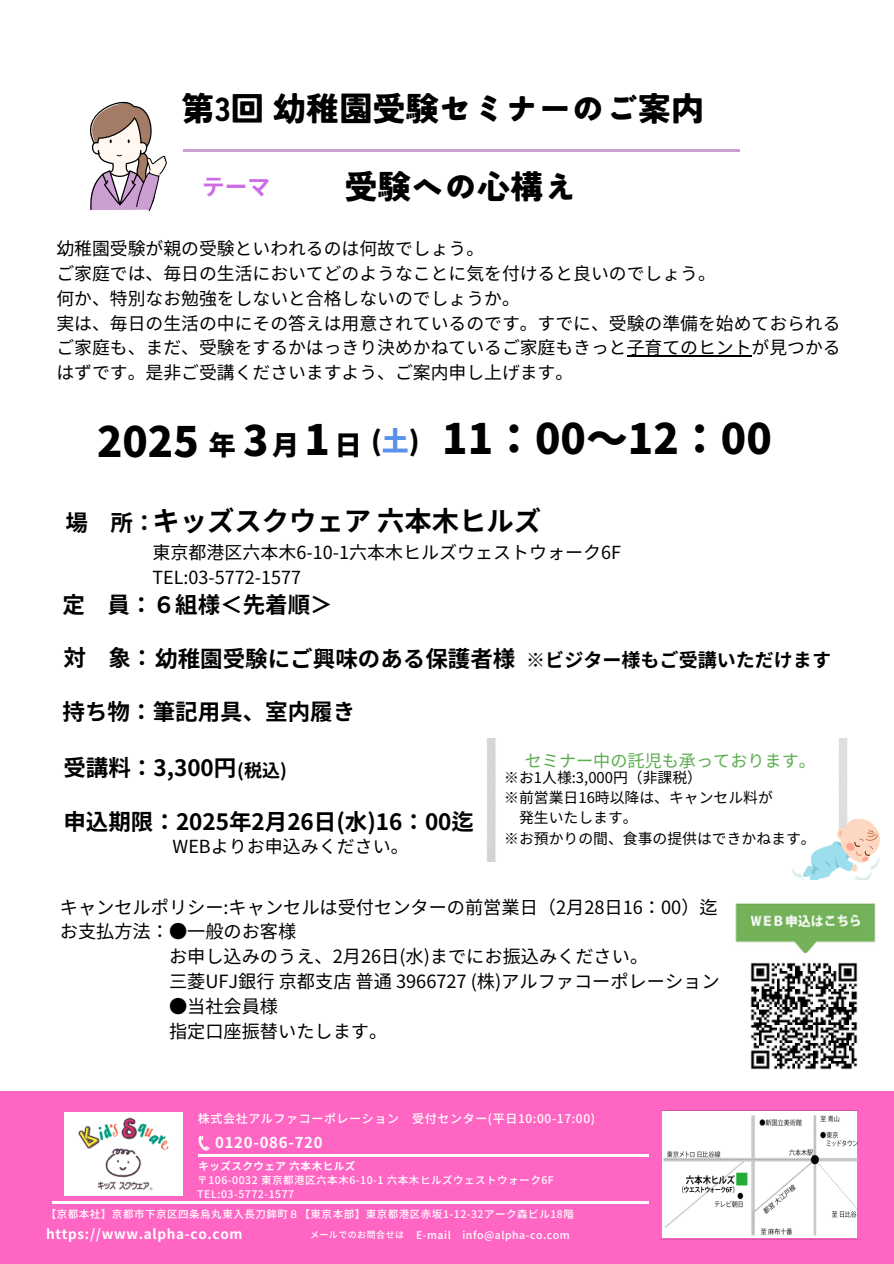
<style>
.page{position:relative;width:894px;height:1264px;background:#fff}
.page>*{position:absolute;margin:0;border:0;box-sizing:border-box;transform-origin:0 0}
.t1{font:900 41.85px "Noto Sans JP";color:#000}
.t2{font:900 41.7px "Noto Sans JP";color:#000}
.t3{font:900 33.15px "Tsunagi Gothic";color:#000}
.t4{font:700 27.3px "Noto Sans JP";color:#000}
.t5{font:900 27px "Noto Sans JP";color:#000}
.t6{font:700 22.65px "Noto Sans JP";color:#cb6ce6}
.t7{font:700 22.5px "Noto Sans JP";color:#000}
.t8{font:18.15px/24.8px "Noto Sans JP";color:#000}
.t9{font:18px/24.8px "Noto Sans JP";color:#000}
.t10{font:700 18px "Noto Sans JP";color:#000}
.t11{font:17.85px/24.8px "Noto Sans JP";color:#000;text-align:justify}
.t12{font:17.1px "Noto Sans JP";color:#5cad50}
.t13{font:700 15px "Noto Sans JP";letter-spacing:.05em;color:#fff}
.t14{font:14.85px "Noto Sans JP";color:#000}
.t15{font:700 13.5px "Noto Sans JP";letter-spacing:.05em;color:#fff}
.t16{font:500 12px "Noto Sans JP";letter-spacing:.05em;color:#fff}
.t17{font:500 10.5px "Noto Sans JP";letter-spacing:.05em;color:#fff}
.t18{font:700 10.5px "Noto Sans JP";letter-spacing:.05em;color:#fff}
.t19{font:500 9px "Noto Sans JP";letter-spacing:.05em;color:#fff}
.s1{color:#5891e7}
.s2{font-size:19.05px}
</style>
<div class="page">
<img style="left:487px;top:739px;width:360px;height:122px">
<svg style="left:791px;top:818px;width:89px;height:62px"></svg>
<img style="left:735px;top:903px;width:141px;height:49px">
<hr style="left:183px;top:149px;width:556px;height:2px;background:#cb9fd2">
<svg style="left:89px;top:101px;width:78px;height:110px"></svg>
<img style="left:750px;top:962px;width:108px;height:108px">
<hr style="left:626px;top:355px;width:125px;height:2px;background:#000">
<div style="left:0;top:1091px;width:893px;height:172px;background:#ff66c4"></div>
<svg style="left:198px;top:1135px;width:11px;height:15px"></svg>
<img style="left:64px;top:1112px;width:118px;height:82px">
<img style="left:71px;top:1112px;width:104px;height:79px">
<img style="left:661px;top:1110px;width:196px;height:128px">
<hr style="left:198px;top:1154px;width:450px;height:2px;background:#fff">
<hr style="left:52px;top:1201px;width:450px;height:2px;background:#fff">
<hr style="left:198px;top:1201px;width:450px;height:2px;background:#fff">
<p class="t3" style="left:181px;top:92px;width:524px">第3回幼稚園受験セミナーのご案内</p>
<h5 class="t6" style="left:202px;top:169px;width:69px">テーマ</h5>
<h4 class="t3" style="left:344px;top:170px;width:233px">受験への心構え</h4>
<p class="t11" style="left:56px;top:235px;width:429px">幼稚園受験が親の受験といわれるのは何故でしょう。</p>
<h3 class="t11" style="left:56px;top:260px;width:660px">ご家庭では、毎日の生活においてどのようなことに気を付けると良いのでしょう。</h3>
<h1 class="t11" style="left:56px;top:285px;width:464px">何か、特別なお勉強をしないと合格しないのでしょうか。</h1>
<h3 class="t11" style="left:56px;top:310px;width:785px">実は、毎日の生活の中にその答えは用意されているのです。すでに、受験の準備を始めておられるご家庭も、まだ、受験をするかはっきり決めかねているご家庭もきっと子育てのヒントが見つかるはずです。是非ご受講くださいますよう、ご案内申し上げます。</h3>
<h6 class="t2" style="left:97px;top:408px;width:103px">2025</h6>
<h4 class="t5" style="left:209px;top:424px;width:28px">年</h4>
<p class="t2" style="left:243px;top:407px;width:27px">3</p>
<p class="t5" style="left:272px;top:424px;width:24px">月</p>
<p class="t2" style="left:304px;top:407px;width:27px">1</p>
<p class="t5" style="left:335px;top:423px;width:21px">日</p>
<p class="t5" style="left:371px;top:420px;width:50px">(<span class="s1">土</span>)</p>
<h4 class="t1" style="left:442px;top:406px;width:331px">11：00～12：00</h4>
<p class="t7" style="left:66px;top:505px;width:91px">場 所：</p>
<h4 class="t4" style="left:152px;top:499px;width:390px">キッズスクウェア六本木ヒルズ</h4>
<p class="t9" style="left:152px;top:539px;width:470px">東京都港区六本木6-10-1六本木ヒルズウェストウォーク6F<br>TEL:03-5772-1577</p>
<p class="t7" style="left:63px;top:586px;width:271px">定 員：６組様＜先着順＞</p>
<p class="t7" style="left:63px;top:640px;width:769px">対 象：幼稚園受験にご興味のある保護者様 <span class="s2">※ビジター様もご受講いただけます</span></p>
<p class="t7" style="left:63px;top:693px;width:294px">持ち物：筆記用具、室内履き</p>
<p class="t7" style="left:63px;top:749px;width:174px">受講料：3,300円</p>
<p class="t10" style="left:237px;top:756px;width:51px">(税込)</p>
<p class="t7" style="left:63px;top:803px;width:412px">申込期限：2025年2月 26日 (水)16：00迄</p>
<h1 class="t9" style="left:172px;top:832px;width:238px">WEBよりお申込みください。</h1>
<p class="t12" style="left:524px;top:747px;width:293px">セミナー中の託児も承っております。</p>
<h2 class="t14" style="left:504px;top:765px;width:199px">※お1人様:3,000円（非課税）</h2>
<p class="t14" style="left:504px;top:785px;width:270px">※前営業日 16時以降は、キャンセル料が</p>
<h4 class="t14" style="left:519px;top:806px;width:120px">発生いたします。</h4>
<h2 class="t14" style="left:504px;top:826px;width:313px">※お預かりの間、食事の提供はできかねます。</h2>
<h4 class="t8" style="left:60px;top:893px;width:659px">キャンセルポリシー:キャンセルは受付センターの前営業日（2月 28日 16：00）迄</h4>
<h4 class="t8" style="left:60px;top:918px;width:238px">お支払方法：●一般のお客様</h4>
<h4 class="t8" style="left:169px;top:943px;width:480px">お申し込みのうえ、2月26日 (水)までにお振込みください。</h4>
<h4 class="t8" style="left:169px;top:968px;width:552px">三菱UFJ銀行京都支店普通 3966727 (株)アルファコーポレーション</h4>
<h4 class="t8" style="left:169px;top:992px;width:220px">●当社会員様<br>指定口座振替いたします。</h4>
<h4 class="t16" style="left:198px;top:1108px;width:398px">株式会社アルファコーポレーション 受付センター(平日 10:00-17:00)</h4>
<p class="t18" style="left:198px;top:1157px;width:158px">キッズスクウェア六本木ヒルズ</p>
<h5 class="t13" style="left:215px;top:1130px;width:109px">0120-086-720</h5>
<p class="t17" style="left:197px;top:1171px;width:358px">〒106-0032 東京都港区六本木6-10-1 六本木ヒルズウェストウォーク6F</p>
<h5 class="t17" style="left:197px;top:1185px;width:98px">TEL:03-5772-1577</h5>
<p class="t17" style="left:46px;top:1206px;width:529px">【京都本社】京都市下京区四条烏丸東入長刀鉾町８【東京本部】東京都港区赤坂1-12-32アーク森ビル18階</p>
<p class="t15" style="left:46px;top:1223px;width:198px">https://www.alpha-co.com</p>
<p class="t19" style="left:310px;top:1227px;width:96px">メールでのお問合せは</p>
<p class="t17" style="left:416px;top:1227px;width:155px">E-mail info@alpha-co.com</p>
</div>
